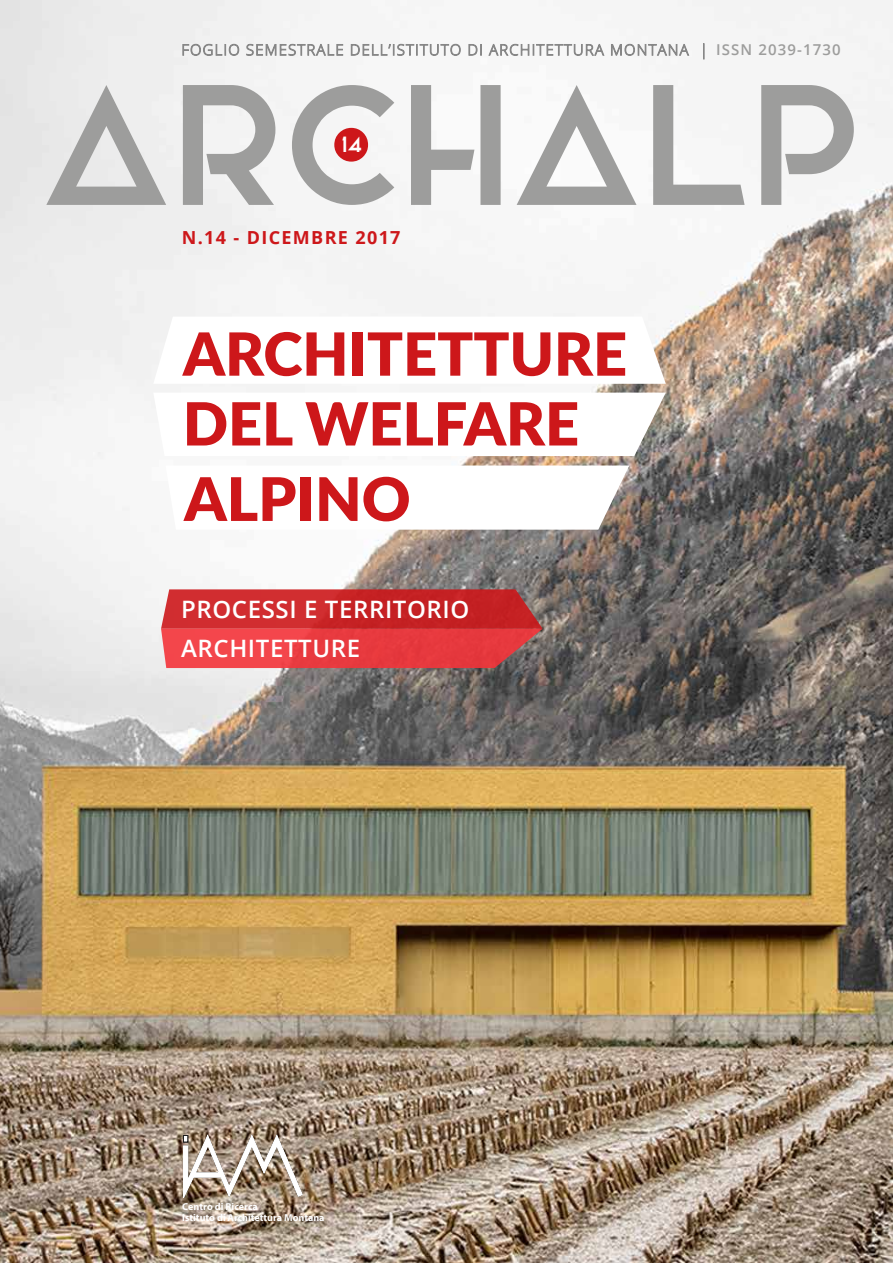
<style>
.page{position:relative;width:893px;height:1263px;background:#fff}
.page>*{position:absolute;margin:0;border:0;box-sizing:border-box;transform-origin:0 0}
.t1{font:900 60px "Lato";color:#cd171a}
.t2{font:900 59.4px/69.8px "Lato";color:#cd171a}
.t3{font:600 24px/39px "Open Sans";letter-spacing:.025em;color:#fff}
.t4{font:21px "Elianto";color:#fff}
.t5{font:700 18px "Open Sans";letter-spacing:.075em;color:#cd171a}
.t6{font:600 15px "Open Sans";letter-spacing:.075em;color:#9d9d9c}
.t7{font:700 10.05px/10.8px "Myriad Pro";color:#fff}
</style>
<div class="page">
<img style="left:0;top:0;width:893px;height:1263px">
<svg style="left:46px;top:85px;width:120px;height:120px;background:#cececd"></svg>
<svg style="left:183px;top:85px;width:92px;height:120px"></svg>
<svg style="left:411px;top:85px;width:90px;height:120px"></svg>
<svg style="left:517px;top:85px;width:119px;height:120px"></svg>
<svg style="left:653px;top:85px;width:92px;height:120px"></svg>
<svg style="left:761px;top:85px;width:93px;height:120px"></svg>
<svg style="left:182px;top:44px;width:57px;height:12px"></svg>
<svg style="left:246px;top:43px;width:97px;height:13px"></svg>
<svg style="left:351px;top:44px;width:110px;height:12px"></svg>
<svg style="left:468px;top:44px;width:14px;height:12px"></svg>
<svg style="left:488px;top:44px;width:116px;height:12px"></svg>
<svg style="left:611px;top:43px;width:78px;height:13px"></svg>
<svg style="left:703px;top:44px;width:1px;height:15px"></svg>
<img style="left:183px;top:1134px;width:120px;height:66px">
<svg style="left:292px;top:85px;width:102px;height:120px"></svg>
<svg style="left:153px;top:317px;width:513px;height:213px"></svg>
<svg style="left:265px;top:696px;width:19px;height:6px"></svg>
<svg style="left:161px;top:589px;width:382px;height:79px;background:#d5373b"></svg>
<h3 class="t4" style="left:341px;top:132px;width:22px">14</h3>
<h3 class="t5" style="left:182px;top:225px;width:220px">N.14 - DICEMBRE 2017</h3>
<h2 class="t2" style="left:183px;top:316px;width:446px">ARCHITETTURE<br>DEL WELFARE</h2>
<h1 class="t1" style="left:184px;top:454px;width:228px">ALPINO</h1>
<h3 class="t3" style="left:181px;top:589px;width:290px">PROCESSI E TERRITORIO<br>ARCHITETTURE</h3>
<h3 class="t6" style="left:716px;top:39px;width:126px">ISSN 2039-1730</h3>
<p class="t7" style="left:182px;top:1201px;width:144px">Centro di Ricerca<br>Istituto di Architettura Montana</p>
</div>
